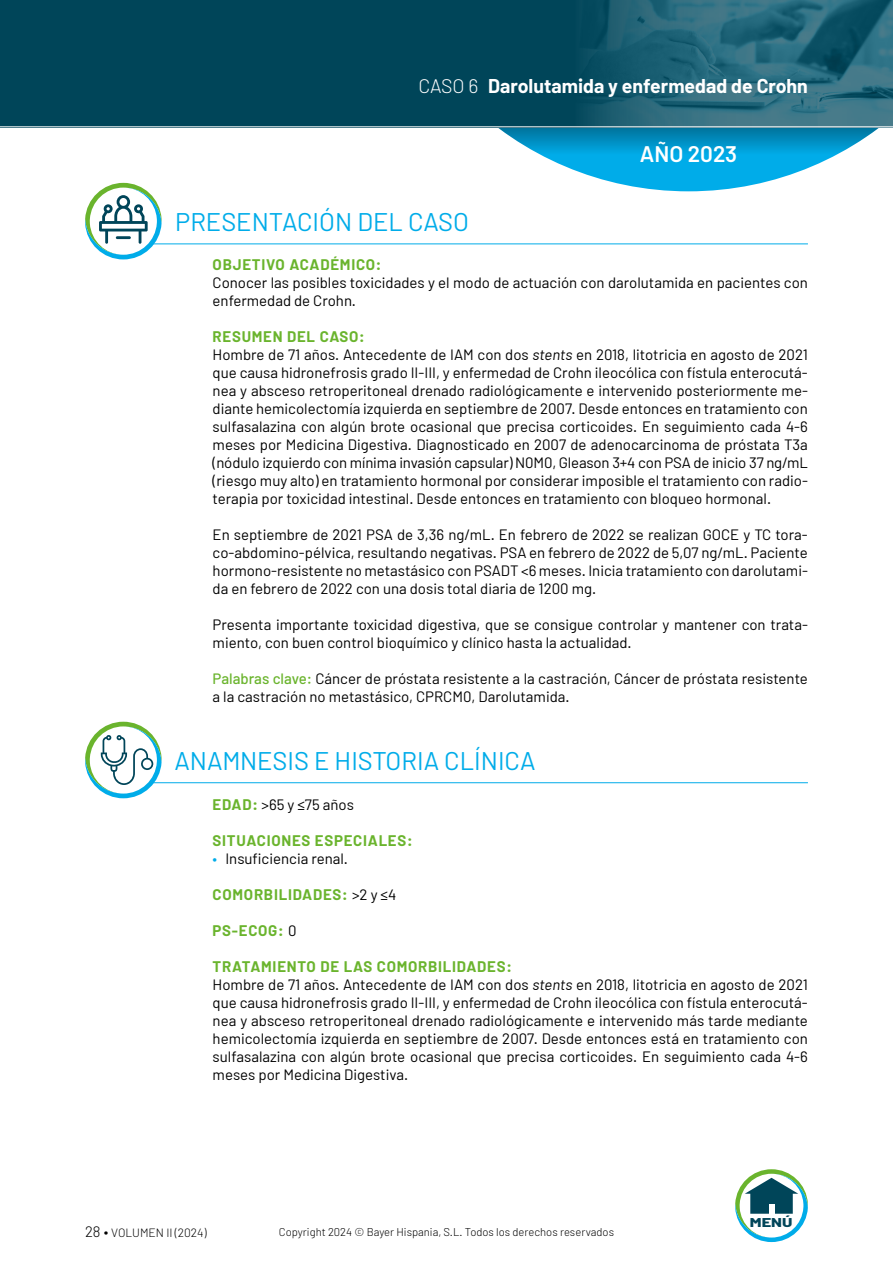
<style>
.page{position:relative;width:893px;height:1263px;background:#fff}
.page>*{position:absolute;margin:0;border:0;box-sizing:border-box;transform-origin:0 0}
.t1{font:25.5px "Barlow";color:#00ace9}
.t2{font:600 22.5px "Barlow";color:#fff}
.t3{font:900 19.5px "Barlow";color:#fff}
.t4{font:700 19.5px "Barlow";color:#fff}
.t5{font:15px/18px "Barlow";color:#000}
.t6{font:700 15px "Barlow";letter-spacing:.05em;color:#6ab42d}
.t7{font:800 12.75px "Barlow";color:#004559;scale:1.3 1}
.t8{font:300 12px "Barlow";color:#000}
.t9{font:300 11.25px "Barlow";color:#000}
.s1{font-weight:300}
.s2{font-weight:700;color:#6ab42d}
.s3{font-style:italic}
.s4{font-weight:500;color:#6ab42d}
.s5{color:#00ace9}
.s6{font-weight:400;color:#000}
.s7{font-size:15px}
</style>
<div class="page">
<svg style="left:539px;top:154px;width:299px;height:37px;fill:#00ace9"></svg>
<svg style="left:498px;top:128px;width:381px;height:26px;background:#1a98c5"></svg>
<svg style="left:735px;top:1169px;width:73px;height:73px"></svg>
<div style="left:769px;top:1205px;width:5px;height:10px;background:#fff"></div>
<hr style="left:128px;top:243px;width:680px;height:1px;background:#00ace9">
<hr style="left:128px;top:782px;width:680px;height:1px;background:#00ace9">
<svg style="left:85px;top:183px;width:77px;height:76px"></svg>
<hr style="left:116px;top:236px;width:15px;height:3px;background:#004559">
<svg style="left:85px;top:722px;width:77px;height:76px"></svg>
<div style="left:0;top:0;width:893px;height:128px;background:#004559"></div>
<img style="left:572px;top:0;width:321px;height:128px">
<hr style="left:0;top:126px;width:893px;height:1px;background:#fff">
<h3 class="t3" style="left:271px;top:74px;width:538px">acral paraneoplásico: una entidad infrecuente y esconocida</h3>
<h3 class="t4" style="left:418px;top:74px;width:391px"><span class="s1">CASO 6</span> Darolutamida y enfermedad de Crohn</h3>
<h2 class="t2" style="left:640px;top:140px;width:99px">AÑO 2023</h2>
<h1 class="t1" style="left:175px;top:206px;width:295px">PRESENTACIÓN DEL CASO</h1>
<p class="t6" style="left:213px;top:255px;width:170px">OBJETIVO ACADÉMICO:</p>
<p class="t5" style="left:213px;top:273px;width:597px">Conocer las posibles toxicidades y el modo de actuación con darolutamida en pacientes con enfermedad de Crohn.</p>
<p class="t5" style="left:213px;top:327px;width:597px"><span class="s2">RESUMEN DEL CASO:<br></span>Hombre de 71 años. Antecedente de IAM con dos <span class="s3">stents</span> en 2018, litotricia en agosto de 2021 que causa hidronefrosis grado II-III, y enfermedad de Crohn ileocólica con fístula enterocutá&shy;nea y absceso retroperitoneal drenado radiológicamente e intervenido posteriormente me&shy;diante hemicolectomía izquierda en septiembre de 2007. Desde entonces en tratamiento con sulfasalazina con algún brote ocasional que precisa corticoides. En seguimiento cada 4-6 meses por Medicina Digestiva. Diagnosticado en 2007 de adenocarcinoma de próstata T3a (nódulo izquierdo con mínima invasión capsular) N0M0, Gleason 3+4 con PSA de inicio 37 ng/mL (riesgo muy alto) en tratamiento hormonal por considerar imposible el tratamiento con radio&shy;terapia por toxicidad intestinal. Desde entonces en tratamiento con bloqueo hormonal.</p>
<p class="t5" style="left:213px;top:525px;width:597px;text-align:justify">En septiembre de 2021 PSA de 3,36 ng/mL. En febrero de 2022 se realizan GOCE y TC tora&shy;co-abdomino-pélvica, resultando negativas. PSA en febrero de 2022 de 5,07 ng/mL. Paciente hormono-resistente no metastásico con PSADT &lt;6 meses. Inicia tratamiento con darolutami&shy;da en febrero de 2022 con una dosis total diaria de 1200 mg.</p>
<p class="t5" style="left:213px;top:615px;width:597px">Presenta importante toxicidad digestiva, que se consigue controlar y mantener con trata&shy;miento, con buen control bioquímico y clínico hasta la actualidad.</p>
<p class="t5" style="left:213px;top:669px;width:597px"><span class="s4">Palabras clave:</span> Cáncer de próstata resistente a la castración, Cáncer de próstata resistente a la castración no metastásico, CPRCM0, Darolutamida.</p>
<h1 class="t1" style="left:174px;top:745px;width:363px">ANAMNESIS E HISTORIA CLÍNICA</h1>
<p class="t5" style="left:213px;top:795px;width:143px"><span class="s2">EDAD:</span> &gt;65 y ≤75 años</p>
<p class="t6" style="left:213px;top:831px;width:201px">SITUACIONES ESPECIALES:</p>
<p class="t5" style="left:213px;top:849px;width:137px"><span class="s5">•</span> Insuficiencia renal.</p>
<p class="t6" style="left:213px;top:885px;width:185px">COMORBILIDADES: <span class="s6">&gt;2 y ≤4</span></p>
<p class="t6" style="left:213px;top:921px;width:85px">PS-ECOG: <span class="s6">0</span></p>
<p class="t5" style="left:213px;top:957px;width:597px"><span class="s2">TRATAMIENTO DE LAS COMORBILIDADES:<br></span>Hombre de 71 años. Antecedente de IAM con dos <span class="s3">stents</span> en 2018, litotricia en agosto de 2021 que causa hidronefrosis grado II-III, y enfermedad de Crohn ileocólica con fístula enterocutá&shy;nea y absceso retroperitoneal drenado radiológicamente e intervenido más tarde mediante hemicolectomía izquierda en septiembre de 2007. Desde entonces está en tratamiento con sulfasalazina con algún brote ocasional que precisa corticoides. En seguimiento cada 4-6 meses por Medicina Digestiva.</p>
<p class="t8" style="left:85px;top:1225px;width:123px"><span class="s7">28 •</span> VOLUMEN II (2024)</p>
<p class="t9" style="left:279px;top:1224px;width:337px">Copyright 2024 © Bayer Hispania, S.L. Todos los derechos reservados</p>
<p class="t7" style="left:750px;top:1215px;width:34px">MENÚ</p>
</div>
